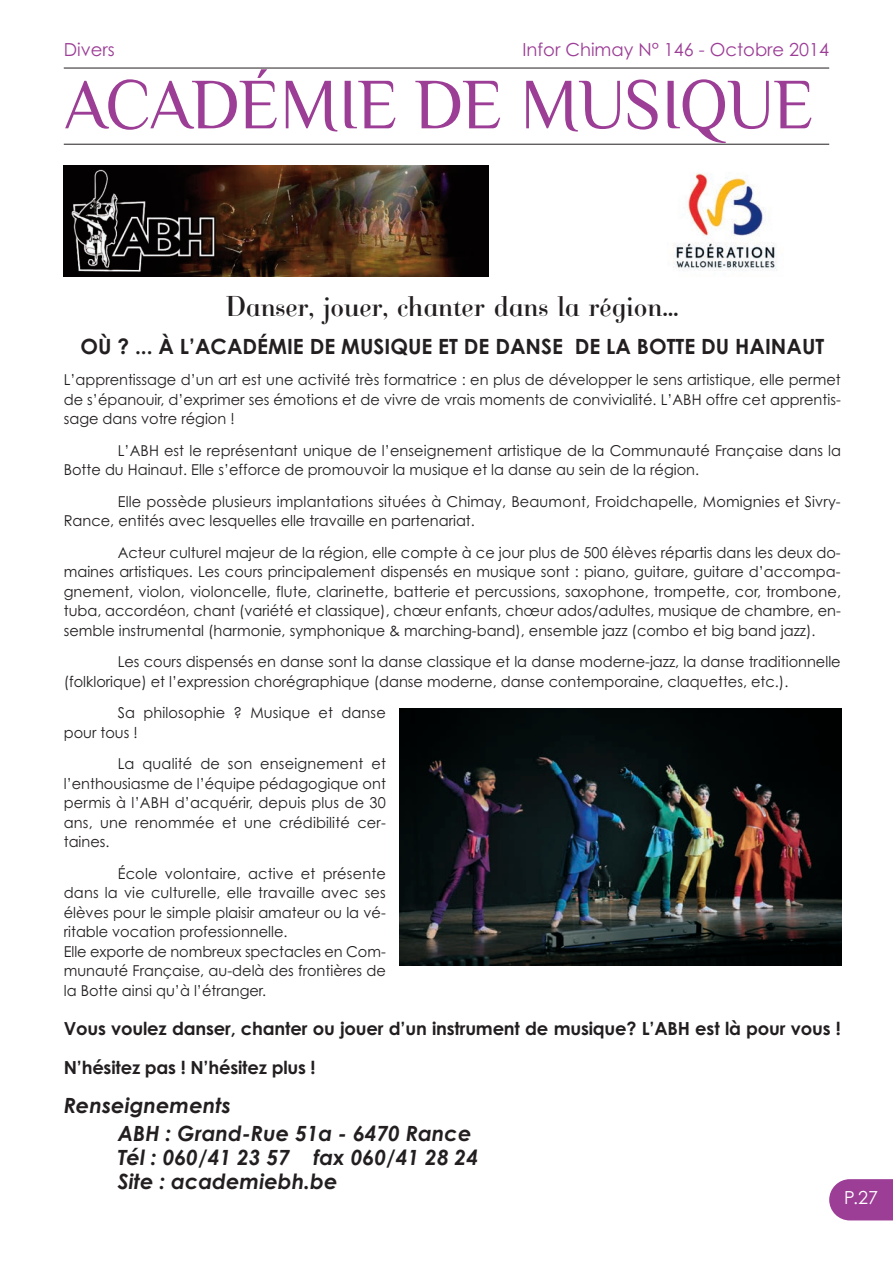
<style>
.page{position:relative;width:893px;height:1263px;background:#fff}
.page>*{position:absolute;margin:0;border:0;box-sizing:border-box;transform-origin:0 0}
.t1{font:72px "Philosopher";color:#9c3d96;scale:.95 1}
.t2{font:30px "Cantabile";color:#231f20}
.t3{font:italic 700 21px/28.5px "Century Gothic";color:#231f20}
.t4{font:700 21px "Century Gothic";color:#231f20}
.t5{font:700 18px/39px "Century Gothic";letter-spacing:-.01em;color:#231f20}
.t6{font:18px "Century Gothic";color:#9c3d96}
.t7{font:18px "Century Gothic";color:#fff}
.t8{font:15px/19.5px "Century Gothic";color:#231f20}
</style>
<div class="page">
<hr style="left:64px;top:68px;width:765px;height:1px;background:#231f20">
<hr style="left:64px;top:144px;width:765px;height:1px;background:#231f20">
<svg style="left:829px;top:1179px;width:64px;height:41px;background:#a34b9d"></svg>
<img style="left:64px;top:166px;width:425px;height:110px">
<img style="left:673px;top:173px;width:104px;height:98px">
<img style="left:399px;top:708px;width:443px;height:258px">
<p class="t6" style="left:64px;top:39px;width:53px">Divers</p>
<p class="t6" style="left:522px;top:39px;width:308px">Infor Chimay N° 146 - Octobre 2014</p>
<h1 class="t1" style="left:64px;top:81px;width:791px">ACADÉMIE DE MUSIQUE</h1>
<h2 class="t2" style="left:226px;top:289px;width:454px">Danser, jouer, chanter dans la région...</h2>
<h3 class="t4" style="left:80px;top:334px;width:745px">OÙ ? ... À L’ACADÉMIE DE MUSIQUE ET DE DANSE DE LA BOTTE DU HAINAUT</h3>
<p class="t8" style="left:64px;top:370px;width:779px;text-align:justify">L’apprentissage d’un art est une activité très formatrice : en plus de développer le sens artistique, elle permet de s’épanouir, d’exprimer ses émotions et de vivre de vrais moments de convivialité. L’ABH offre cet apprentis&shy;sage dans votre région !</p>
<p class="t8" style="left:64px;top:441px;width:779px;text-indent:54px">L’ABH est le représentant unique de l’enseignement artistique de la Communauté Française dans la<br>Botte du Hainaut. Elle s’efforce de promouvoir la musique et la danse au sein de la région.</p>
<p class="t8" style="left:64px;top:492px;width:778px;text-indent:54px">Elle possède plusieurs implantations situées à Chimay, Beaumont, Froidchapelle, Momignies et Sivry-<br>Rance, entités avec lesquelles elle travaille en partenariat.</p>
<p class="t8" style="left:64px;top:543px;width:779px;text-align:justify;text-indent:54px">Acteur culturel majeur de la région, elle compte à ce jour plus de 500 élèves répartis dans les deux do&shy;maines artistiques. Les cours principalement dispensés en musique sont : piano, guitare, guitare d’accompa&shy;gnement, violon, violoncelle, flute, clarinette, batterie et percussions, saxophone, trompette, cor, trombone, tuba, accordéon, chant (variété et classique), chœur enfants, chœur ados/adultes, musique de chambre, en&shy;semble instrumental (harmonie, symphonique &amp; marching-band), ensemble jazz (combo et big band jazz).</p>
<p class="t8" style="left:64px;top:652px;width:778px;text-indent:54px">Les cours dispensés en danse sont la danse classique et la danse moderne-jazz, la danse traditionnelle (folklorique) et l’expression chorégraphique (danse moderne, danse contemporaine, claquettes, etc.).</p>
<p class="t8" style="left:64px;top:703px;width:324px;text-indent:54px">Sa philosophie ? Musique et danse pour tous !</p>
<p class="t8" style="left:64px;top:754px;width:324px;text-align:justify;text-indent:54px">La qualité de son enseignement et l’enthousiasme de l’équipe pédagogique ont permis à l’ABH d’acquérir, depuis plus de 30 ans, une renommée et une crédibilité cer&shy;taines.</p>
<p class="t8" style="left:64px;top:864px;width:324px;text-indent:54px">École volontaire, active et présente dans la vie culturelle, elle travaille avec ses élèves pour le simple plaisir amateur ou la vé&shy;ritable vocation professionnelle.<br>Elle exporte de nombreux spectacles en Com&shy;munauté Française, au-delà des frontières de la Botte ainsi qu’à l’étranger.</p>
<p class="t5" style="left:64px;top:1009px;width:779px">Vous voulez danser, chanter ou jouer d’un instrument de musique? L’ABH est là pour vous !<br>N’hésitez pas ! N’hésitez plus !</p>
<h3 class="t3" style="left:118px;top:1091px;width:355px;text-indent:-54px">Renseignements<br>ABH : Grand-Rue 51a - 6470 Rance</h3>
<h3 class="t3" style="left:118px;top:1146px;width:362px;line-height:24px">Tél : 060/41 23 57 fax 060/41 28 24<br>Site : academiebh.be</h3>
<p class="t7" style="left:844px;top:1187px;width:35px">P.27</p>
</div>
